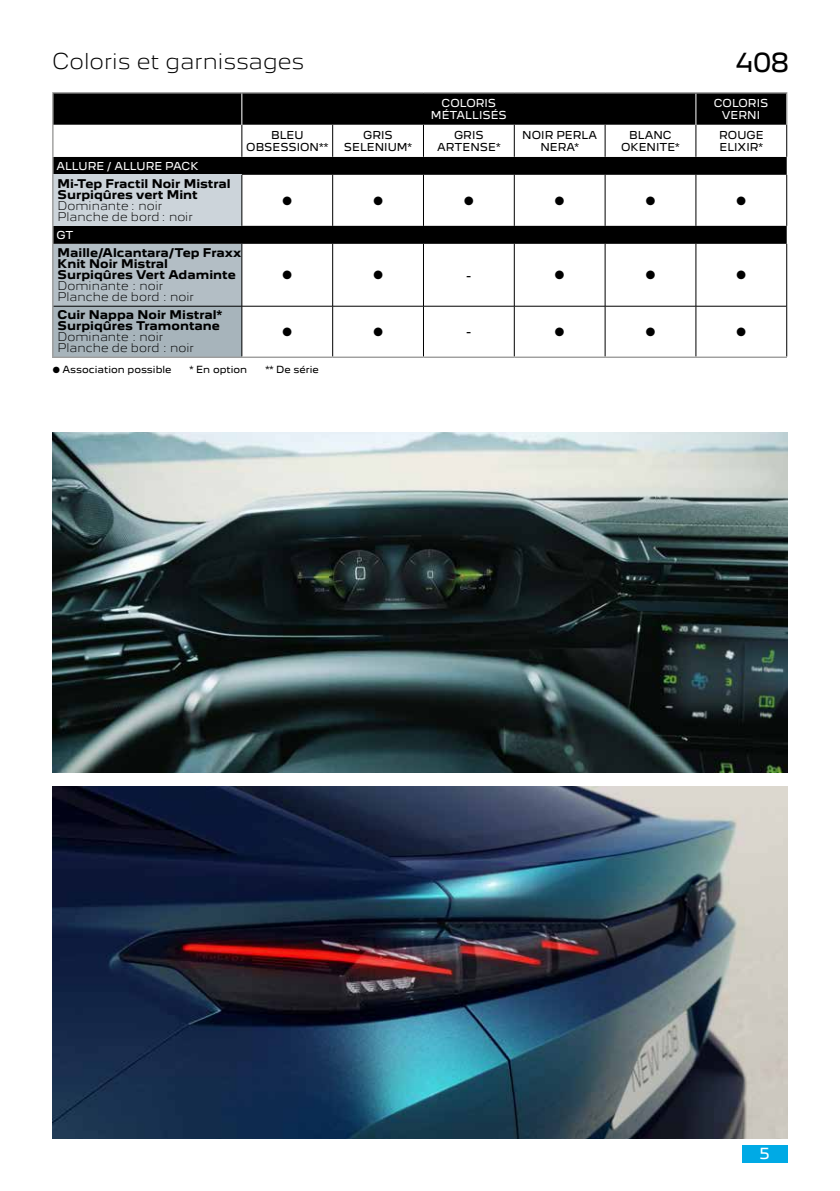
<style>
.page{position:relative;width:840px;height:1191px;background:#fff}
.page>*{position:absolute;margin:0;border:0;box-sizing:border-box;transform-origin:0 0}
.t1{font:24px "Peugeot New";color:#000}
.t2{font:300 20px "Peugeot New";color:#000}
.t3{font:14px "Peugeot New";color:#fff}
.t4{font:12px "Zapf Dingbats ITC";color:#000}
.t5{font:12px "Peugeot New";color:#000}
.t6{font:700 11px/11px "Peugeot New";color:#000}
.t7{font:300 11px/11px "Peugeot New";color:#000}
.t8{font:10px/12px "Peugeot New";color:#000;text-align:center}
.t9{font:10px/12px "Peugeot New";color:#fff;text-align:center}
.t10{font:9px "Peugeot New";color:#000}
</style>
<div class="page">
<img style="left:52px;top:787px;width:735px;height:351px">
<img style="left:52px;top:432px;width:735px;height:340px">
<div style="left:741px;top:1145px;width:46px;height:17px;background:#00aae5"></div>
<svg style="left:54px;top:94px;width:732px;height:150px;fill:#000"></svg>
<div style="left:53px;top:175px;width:189px;height:51px;background:#ccd4da"></div>
<div style="left:53px;top:244px;width:189px;height:62px;background:#b3bec5"></div>
<div style="left:53px;top:306px;width:189px;height:51px;background:#a7b4bb"></div>
<hr style="left:241px;top:175px;width:1px;height:51px;background:#000">
<hr style="left:332px;top:175px;width:1px;height:51px;background:#000">
<hr style="left:423px;top:175px;width:1px;height:51px;background:#000">
<hr style="left:513px;top:175px;width:1px;height:51px;background:#000">
<hr style="left:604px;top:175px;width:1px;height:51px;background:#000">
<hr style="left:695px;top:175px;width:1px;height:51px;background:#000">
<hr style="left:786px;top:175px;width:1px;height:51px;background:#000">
<hr style="left:241px;top:244px;width:1px;height:62px;background:#000">
<hr style="left:332px;top:244px;width:1px;height:62px;background:#000">
<hr style="left:423px;top:244px;width:1px;height:62px;background:#000">
<hr style="left:513px;top:244px;width:1px;height:62px;background:#000">
<hr style="left:604px;top:244px;width:1px;height:62px;background:#000">
<hr style="left:695px;top:244px;width:1px;height:62px;background:#000">
<hr style="left:241px;top:306px;width:1px;height:50px;background:#000">
<hr style="left:332px;top:306px;width:1px;height:50px;background:#000">
<hr style="left:423px;top:306px;width:1px;height:50px;background:#000">
<hr style="left:513px;top:306px;width:1px;height:50px;background:#000">
<hr style="left:604px;top:306px;width:1px;height:50px;background:#000">
<hr style="left:695px;top:306px;width:1px;height:50px;background:#000">
<hr style="left:786px;top:244px;width:1px;height:62px;background:#000">
<hr style="left:786px;top:306px;width:1px;height:50px;background:#000">
<hr style="left:785px;top:94px;width:2px;height:31px;background:#9d9d9c">
<hr style="left:786px;top:125px;width:1px;height:32px;background:#000">
<hr style="left:695px;top:94px;width:1px;height:31px;background:#fff">
<hr style="left:52px;top:92px;width:190px;height:2px;background:#9d9d9c">
<hr style="left:52px;top:94px;width:2px;height:31px;background:#9d9d9c">
<hr style="left:242px;top:92px;width:90px;height:2px;background:#9d9d9c">
<hr style="left:332px;top:92px;width:91px;height:2px;background:#9d9d9c">
<hr style="left:423px;top:92px;width:91px;height:2px;background:#9d9d9c">
<hr style="left:514px;top:92px;width:90px;height:2px;background:#9d9d9c">
<hr style="left:604px;top:92px;width:91px;height:2px;background:#9d9d9c">
<hr style="left:695px;top:92px;width:92px;height:2px;background:#9d9d9c">
<svg style="left:52px;top:125px;width:734px;height:50px"></svg>
<hr style="left:52px;top:175px;width:2px;height:51px;background:#9d9d9c">
<svg style="left:52px;top:226px;width:2px;height:18px"></svg>
<hr style="left:52px;top:244px;width:2px;height:62px;background:#9d9d9c">
<hr style="left:52px;top:306px;width:2px;height:50px;background:#9d9d9c">
<hr style="left:52px;top:356px;width:190px;height:2px;background:#9d9d9c">
<hr style="left:242px;top:356px;width:90px;height:2px;background:#9d9d9c">
<hr style="left:332px;top:356px;width:91px;height:2px;background:#9d9d9c">
<hr style="left:423px;top:356px;width:91px;height:2px;background:#9d9d9c">
<hr style="left:514px;top:356px;width:90px;height:2px;background:#9d9d9c">
<hr style="left:604px;top:356px;width:91px;height:2px;background:#9d9d9c">
<hr style="left:695px;top:356px;width:91px;height:2px;background:#9d9d9c">
<hr style="left:241px;top:94px;width:1px;height:31px;background:#fff">
<hr style="left:54px;top:306px;width:188px;height:1px;background:#000">
<hr style="left:242px;top:306px;width:90px;height:1px;background:#000">
<hr style="left:332px;top:306px;width:91px;height:1px;background:#000">
<hr style="left:423px;top:306px;width:91px;height:1px;background:#000">
<hr style="left:514px;top:306px;width:90px;height:1px;background:#000">
<hr style="left:604px;top:306px;width:91px;height:1px;background:#000">
<hr style="left:695px;top:306px;width:91px;height:1px;background:#000">
<h2 class="t2" style="left:52px;top:44px;width:253px">Coloris et garnissages</h2>
<h1 class="t1" style="left:735px;top:42px;width:54px">408</h1>
<p class="t9" style="left:430px;top:96px;width:77px">COLORIS<br>MÉTALLISÉS</p>
<p class="t9" style="left:713px;top:96px;width:56px">COLORIS<br>VERNI</p>
<p class="t8" style="left:246px;top:128px;width:83px">BLEU<br>OBSESSION**</p>
<p class="t8" style="left:344px;top:128px;width:70px">GRIS<br>SELENIUM*</p>
<p class="t8" style="left:437px;top:128px;width:65px">GRIS<br>ARTENSE*</p>
<p class="t8" style="left:522px;top:128px;width:76px">NOIR PERLA<br>NERA*</p>
<p class="t8" style="left:621px;top:128px;width:60px">BLANC<br>OKENITE*</p>
<p class="t8" style="left:718px;top:128px;width:46px;text-align:left">ROUGE<br>ELIXIR*</p>
<p class="t9" style="left:56px;top:159px;width:143px">ALLURE / ALLURE PACK</p>
<p class="t6" style="left:58px;top:177px;width:174px">Mi-Tep Fractil Noir Mistral<br>Surpiqûres vert Mint</p>
<p class="t7" style="left:58px;top:199px;width:137px">Dominante : noir<br>Planche de bord : noir</p>
<p class="t4" style="left:282px;top:195px;width:11px">●</p>
<p class="t4" style="left:373px;top:195px;width:11px">●</p>
<p class="t4" style="left:464px;top:195px;width:11px">●</p>
<p class="t4" style="left:554px;top:195px;width:11px">●</p>
<p class="t4" style="left:645px;top:195px;width:11px">●</p>
<p class="t4" style="left:736px;top:195px;width:11px">●</p>
<p class="t9" style="left:56px;top:228px;width:18px">GT</p>
<p class="t6" style="left:58px;top:246px;width:185px">Maille/Alcantara/Tep Fraxx<br>Knit Noir Mistral<br>Surpiqûres Vert Adaminte</p>
<p class="t7" style="left:58px;top:280px;width:138px">Dominante : noir<br>Planche de bord : noir</p>
<p class="t6" style="left:58px;top:308px;width:166px">Cuir Nappa Noir Mistral*<br>Surpiqûres Tramontane</p>
<p class="t7" style="left:58px;top:331px;width:138px">Dominante : noir<br>Planche de bord : noir</p>
<p class="t4" style="left:282px;top:270px;width:11px">●</p>
<p class="t4" style="left:373px;top:270px;width:11px">●</p>
<p class="t5" style="left:466px;top:265px;width:6px">-</p>
<p class="t4" style="left:554px;top:270px;width:11px">●</p>
<p class="t4" style="left:645px;top:270px;width:11px">●</p>
<p class="t4" style="left:736px;top:270px;width:11px">●</p>
<p class="t4" style="left:282px;top:326px;width:11px">●</p>
<p class="t4" style="left:373px;top:326px;width:11px">●</p>
<p class="t5" style="left:466px;top:322px;width:6px">-</p>
<p class="t4" style="left:554px;top:326px;width:11px">●</p>
<p class="t4" style="left:645px;top:326px;width:11px">●</p>
<p class="t4" style="left:736px;top:326px;width:11px">●</p>
<p class="t10" style="left:53px;top:362px;width:120px">● Association possible</p>
<p class="t10" style="left:189px;top:362px;width:59px">* En option</p>
<p class="t10" style="left:265px;top:362px;width:55px">** De série</p>
<p class="t3" style="left:759px;top:1142px;width:12px">5</p>
</div>
